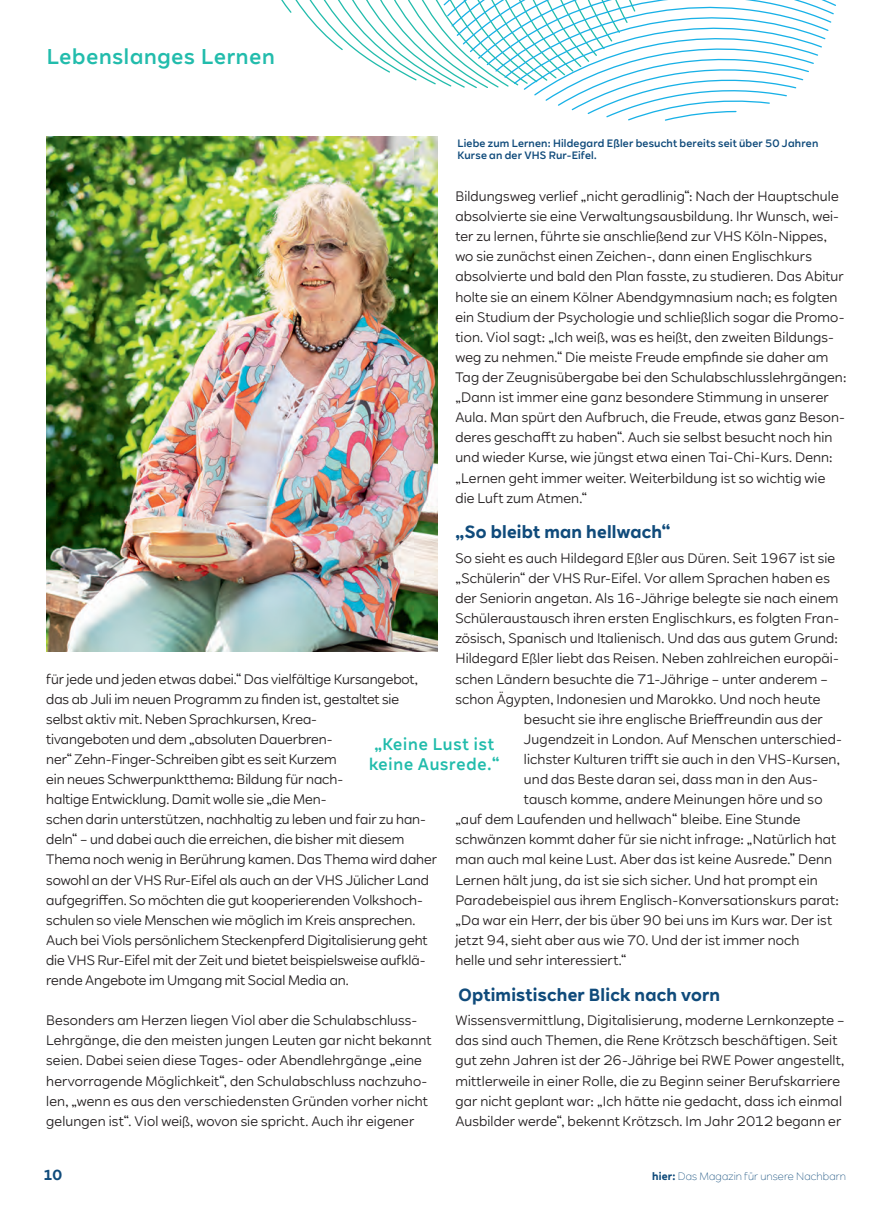
<style>
.page{position:relative;width:893px;height:1212px;background:#fff}
.page>*{position:absolute;margin:0;border:0;box-sizing:border-box;transform-origin:0 0}
.t1{font:500 21px "RWE Sans";letter-spacing:.035em;color:#22bcac}
.t2{font:700 17.25px "RWE Sans";letter-spacing:.01em;color:#104b7b}
.t3{font:500 16.5px/20.1px "RWE Sans";letter-spacing:.05em;color:#22bcac;text-align:center}
.t4{font:700 14.25px "RWE Sans";color:#104b7b}
.t5{font:13.5px/20.1px "RWE Sans";letter-spacing:.01em;color:#231f20}
.t6{font:500 10.5px/12.6px "RWE Sans";letter-spacing:.02em;color:#104b7b}
.t7{font:300 10.5px "RWE Sans";letter-spacing:.01em;color:#104b7b}
.s1{font-weight:700}
</style>
<div class="page">
<svg style="left:281px;top:0;width:157px;height:85px"></svg>
<svg style="left:438px;top:0;width:398px;height:121px"></svg>
<img style="left:47px;top:137px;width:391px;height:515px">
<hr style="left:892px;top:0;width:1px;height:462px;background:#e1e2dc">
<h1 class="t1" style="left:47px;top:43px;width:229px">Lebenslanges Lernen</h1>
<p class="t6" style="left:457px;top:137px;width:362px">Liebe zum Lernen: Hildegard Eßler besucht bereits seit über 50 Jahren<br>Kurse an der VHS Rur-Eifel.</p>
<p class="t5" style="left:455px;top:186px;width:393px">Bildungsweg verlief „nicht geradlinig“: Nach der Hauptschule absolvierte sie eine Verwaltungsausbildung. Ihr Wunsch, wei&shy;ter zu lernen, führte sie anschließend zur VHS Köln-Nippes, wo sie zunächst einen Zeichen-, dann einen Englischkurs absolvierte und bald den Plan fasste, zu studieren. Das Abitur holte sie an einem Kölner Abendgymnasium nach; es folgten ein Studium der Psychologie und schließlich sogar die Promo&shy;tion. Viol sagt: „Ich weiß, was es heißt, den zweiten Bildungs&shy;weg zu nehmen.“ Die meiste Freude empfinde sie daher am Tag der Zeugnisübergabe bei den Schulabschlusslehrgängen: „Dann ist immer eine ganz besondere Stimmung in unserer Aula. Man spürt den Aufbruch, die Freude, etwas ganz Beson&shy;deres geschafft zu haben“. Auch sie selbst besucht noch hin und wieder Kurse, wie jüngst etwa einen Tai-Chi-Kurs. Denn: „Lernen geht immer weiter. Weiterbildung ist so wichtig wie die Luft zum Atmen.“</p>
<p class="t2" style="left:455px;top:521px;width:216px">„So bleibt man hellwach“</p>
<p class="t5" style="left:455px;top:548px;width:381px">So sieht es auch Hildegard Eßler aus Düren. Seit 1967 ist sie</p>
<p class="t5" style="left:455px;top:568px;width:376px">„Schülerin“ der VHS Rur-Eifel. Vor allem Sprachen haben es</p>
<p class="t5" style="left:455px;top:588px;width:384px">der Seniorin angetan. Als 16-Jährige belegte sie nach einem</p>
<p class="t5" style="left:455px;top:608px;width:385px">Schüleraustausch ihren ersten Englischkurs, es folgten Fran-</p>
<p class="t5" style="left:455px;top:629px;width:384px">zösisch, Spanisch und Italienisch. Und das aus gutem Grund:</p>
<p class="t5" style="left:455px;top:649px;width:385px">Hildegard Eßler liebt das Reisen. Neben zahlreichen europäi-</p>
<p class="t5" style="left:455px;top:669px;width:374px">schen Ländern besuchte die 71-Jährige – unter anderem –</p>
<p class="t5" style="left:455px;top:689px;width:366px">schon Ägypten, Indonesien und Marokko. Und noch heute</p>
<p class="t5" style="left:524px;top:709px;width:300px">besucht sie ihre englische Brieffreundin aus der</p>
<p class="t5" style="left:524px;top:729px;width:319px">Jugendzeit in London. Auf Menschen unterschied-</p>
<p class="t5" style="left:524px;top:749px;width:317px">lichster Kulturen trifft sie auch in den VHS-Kursen,</p>
<p class="t5" style="left:524px;top:769px;width:295px">und das Beste daran sei, dass man in den Aus-</p>
<p class="t5" style="left:524px;top:789px;width:300px">tausch komme, andere Meinungen höre und so</p>
<p class="t5" style="left:455px;top:809px;width:346px">„auf dem Laufenden und hellwach“ bleibe. Eine Stunde</p>
<p class="t5" style="left:455px;top:830px;width:382px">schwänzen kommt daher für sie nicht infrage: „Natürlich hat</p>
<p class="t5" style="left:455px;top:850px;width:378px">man auch mal keine Lust. Aber das ist keine Ausrede.” Denn</p>
<p class="t5" style="left:455px;top:870px;width:364px">Lernen hält jung, da ist sie sich sicher. Und hat prompt ein</p>
<p class="t5" style="left:455px;top:890px;width:385px">Paradebeispiel aus ihrem Englisch-Konversationskurs parat:</p>
<p class="t5" style="left:455px;top:910px;width:378px">„Da war ein Herr, der bis über 90 bei uns im Kurs war. Der ist</p>
<p class="t5" style="left:455px;top:930px;width:346px">jetzt 94, sieht aber aus wie 70. Und der ist immer noch</p>
<p class="t5" style="left:455px;top:950px;width:173px">helle und sehr interessiert.“</p>
<p class="t2" style="left:458px;top:983px;width:263px">Optimistischer Blick nach vorn</p>
<p class="t5" style="left:455px;top:1010px;width:391px">Wissensvermittlung, Digitalisierung, moderne Lernkonzepte – das sind auch Themen, die Rene Krötzsch beschäftigen. Seit gut zehn Jahren ist der 26-Jährige bei RWE Power angestellt, mittlerweile in einer Rolle, die zu Beginn seiner Berufskarriere gar nicht geplant war: „Ich hätte nie gedacht, dass ich einmal Ausbilder werde“, bekennt Krötzsch. Im Jahr 2012 begann er</p>
<p class="t5" style="left:46px;top:669px;width:392px">für jede und jeden etwas dabei.“ Das vielfältige Kursangebot, das ab Juli im neuen Programm zu finden ist, gestaltet sie selbst aktiv mit. Neben Sprachkursen, Krea-<br>tivangeboten und dem „absoluten Dauerbren-<br>ner“ Zehn-Finger-Schreiben gibt es seit Kurzem<br>ein neues Schwerpunktthema: Bildung für nach-<br>haltige Entwicklung. Damit wolle sie „die Men-<br>schen darin unterstützen, nachhaltig zu leben und fair zu han&shy;deln“ – und dabei auch die erreichen, die bisher mit diesem Thema noch wenig in Berührung kamen. Das Thema wird daher sowohl an der VHS Rur-Eifel als auch an der VHS Jülicher Land aufgegriffen. So möchten die gut kooperierenden Volkshoch&shy;schulen so viele Menschen wie möglich im Kreis ansprechen.<br>Auch bei Viols persönlichem Steckenpferd Digitalisierung geht die VHS Rur-Eifel mit der Zeit und bietet beispielsweise aufklä&shy;rende Angebote im Umgang mit Social Media an.</p>
<p class="t5" style="left:46px;top:1010px;width:387px">Besonders am Herzen liegen Viol aber die Schulabschluss-Lehrgänge, die den meisten jungen Leuten gar nicht bekannt seien. Dabei seien diese Tages- oder Abendlehrgänge „eine hervorragende Möglichkeit“, den Schulabschluss nachzuho&shy;len, „wenn es aus den verschiedensten Gründen vorher nicht gelungen ist“. Viol weiß, wovon sie spricht. Auch ihr eigener</p>
<p class="t3" style="left:369px;top:734px;width:132px">„Keine Lust ist keine Ausrede.“</p>
<p class="t4" style="left:43px;top:1166px;width:21px">10</p>
<p class="t7" style="left:652px;top:1170px;width:195px"><span class="s1">hier:</span> Das Magazin für unsere Nachbarn</p>
</div>
